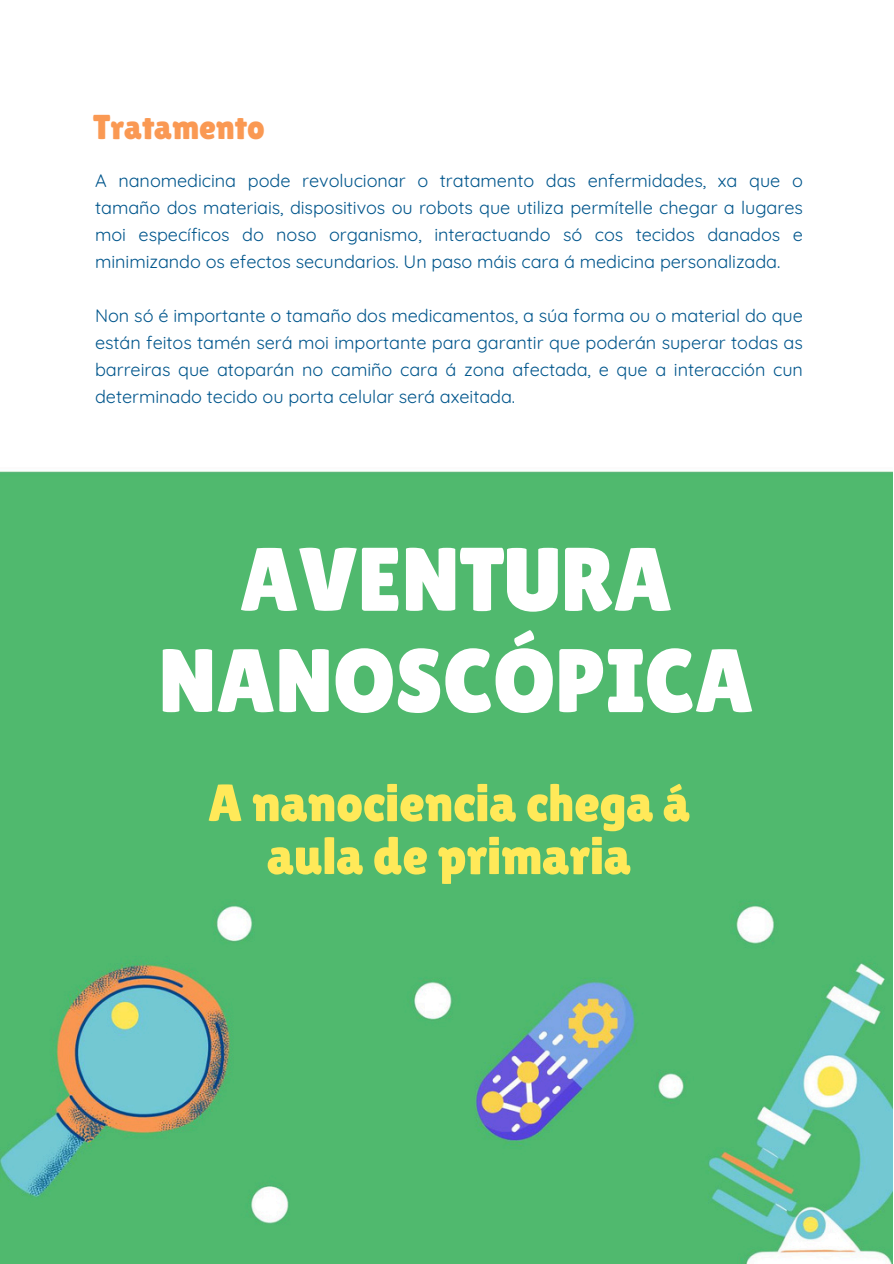
<style>
.page{position:relative;width:894px;height:1264px;background:#fff}
.page>*{position:absolute;margin:0;border:0;box-sizing:border-box;transform-origin:0 0}
.t1{font:90px/101.2px "Lilita One";letter-spacing:-.005em;color:#fff;text-align:center}
.t2{font:52.5px/52.8px "Lilita One";letter-spacing:-.005em;color:#ffe959;text-align:center}
.t3{font:34.5px "Lilita One";letter-spacing:-.005em;color:#fa9953}
.t4{font:18px/27px "Quicksand";letter-spacing:-.005em;color:#00568c;text-align:justify}
</style>
<div class="page">
<img style="left:0;top:471px;width:892px;height:792px">
<h1 class="t3" style="left:93px;top:107px;width:173px">Tratamento</h1>
<p class="t4" style="left:95px;top:167px;width:709px">A nanomedicina pode revolucionar o tratamento das enfermidades, xa que o tamaño dos materiais, dispositivos ou robots que utiliza permítelle chegar a lugares moi específicos do noso organismo, interactuando só cos tecidos danados e minimizando os efectos secundarios. Un paso máis cara á medicina personalizada.</p>
<p class="t4" style="left:95px;top:302px;width:709px">Non só é importante o tamaño dos medicamentos, a súa forma ou o material do que están feitos tamén será moi importante para garantir que poderán superar todas as barreiras que atoparán no camiño cara á zona afectada, e que a interacción cun determinado tecido ou porta celular será axeitada.</p>
<h3 class="t1" style="left:158px;top:528px;width:596px">AVENTURA<br>NANOSCÓPICA</h3>
<h2 class="t2" style="left:208px;top:776px;width:483px">A nanociencia chega á aula de primaria</h2>
</div>
